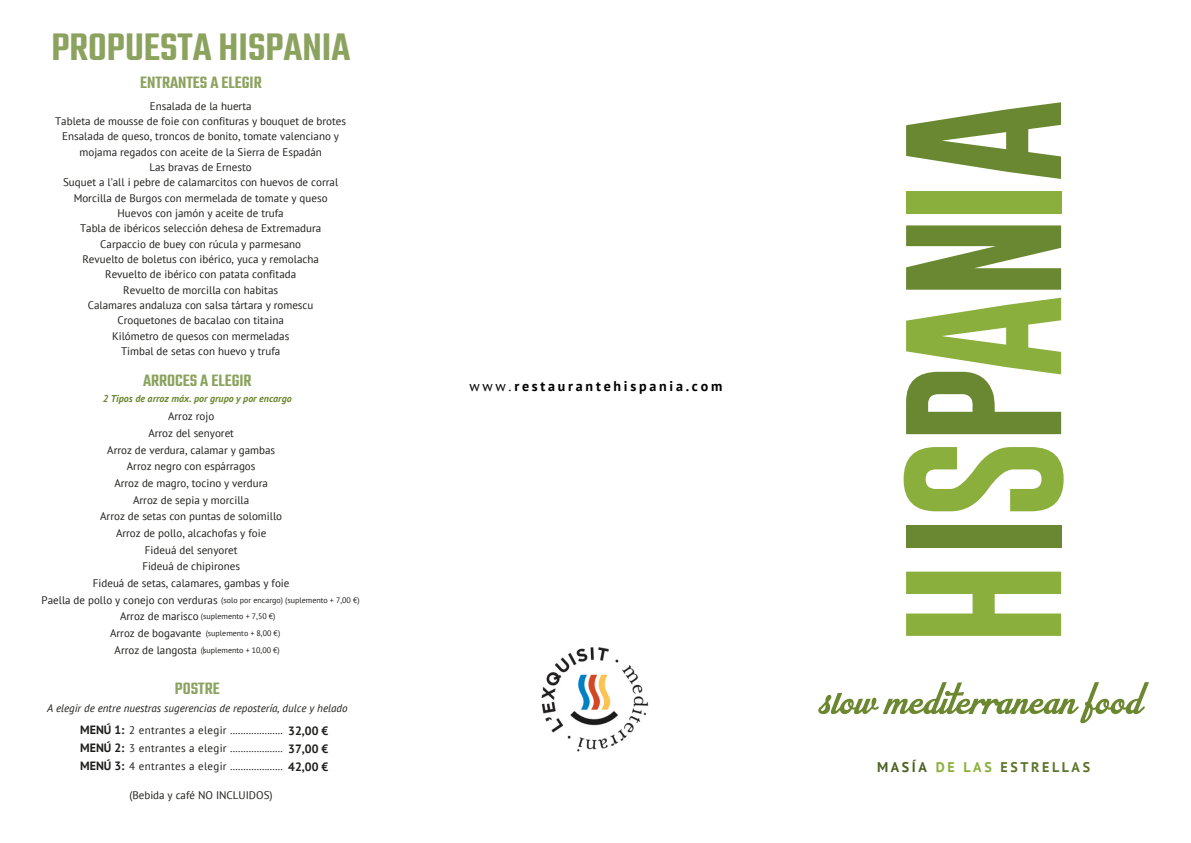
<style>
.page{position:relative;width:1191px;height:843px;background:#fff}
.page>*{position:absolute;margin:0;border:0;box-sizing:border-box;transform-origin:0 0}
.t1{font:700 41.5px "Kief Tek Semi";color:#8ca35f}
.t2{font:700 17.8px "Kief Tek Semi";color:#8ca35f}
.t3{font:700 14px "PT Sans";letter-spacing:.195em;color:#010101}
.t4{font:700 14px "PT Sans";letter-spacing:.185em;color:#5b752a}
.t5{font:11px/18px "PT Sans";color:#1e1e1c;text-align:center}
.t6{font:italic 11px "PT Sans";color:#1e1e1c}
.t7{font:italic 700 10px "PT Sans";color:#6b872f}
.t8{font:8px "PT Sans";color:#1e1e1c}
.s1{font-weight:700;font-size:12px}
.s2{font-weight:400}
.s3{color:#4c6123}
.s4{color:#8aaf3d}
</style>
<div class="page">
<svg style="left:903px;top:447px;width:160px;height:64px"></svg>
<div style="left:906px;top:191px;width:154px;height:22px;background:#8aaf3d"></div>
<div style="left:906px;top:525px;width:154px;height:23px;background:#6a8831"></div>
<svg style="left:906px;top:571px;width:154px;height:64px"></svg>
<svg style="left:906px;top:102px;width:154px;height:77px"></svg>
<svg style="left:906px;top:297px;width:154px;height:137px"></svg>
<svg style="left:906px;top:225px;width:154px;height:64px"></svg>
<svg style="left:818px;top:682px;width:330px;height:41px"></svg>
<img style="left:541px;top:647px;width:108px;height:104px">
<p class="t1" style="left:52px;top:29px;width:300px">PROPUESTA HISPANIA</p>
<p class="t2" style="left:140px;top:75px;width:123px">ENTRANTES A ELEGIR</p>
<p class="t5" style="left:150px;top:96px;width:103px">Ensalada de la huerta</p>
<p class="t5" style="left:55px;top:112px;width:292px">Tableta de mousse de foie con confituras y bouquet de brotes</p>
<p class="t5" style="left:62px;top:128px;width:278px;line-height:15.3px">Ensalada de queso, troncos de bonito, tomate valenciano y mojama regados con aceite de la Sierra de Espadán</p>
<p class="t5" style="left:149px;top:158px;width:104px">Las bravas de Ernesto</p>
<p class="t5" style="left:63px;top:173px;width:276px">Suquet a l’all i pebre de calamarcitos con huevos de corral</p>
<p class="t5" style="left:74px;top:188px;width:255px">Morcilla de Burgos con mermelada de tomate y queso</p>
<p class="t5" style="left:118px;top:204px;width:168px">Huevos con jamón y aceite de trufa</p>
<p class="t5" style="left:80px;top:219px;width:243px">Tabla de ibéricos selección dehesa de Extremadura</p>
<p class="t5" style="left:100px;top:234px;width:202px">Carpaccio de buey con rúcula y parmesano</p>
<p class="t5" style="left:82px;top:250px;width:238px">Revuelto de boletus con ibérico, yuca y remolacha</p>
<p class="t5" style="left:105px;top:265px;width:192px">Revuelto de ibérico con patata confitada</p>
<p class="t5" style="left:123px;top:280px;width:156px">Revuelto de morcilla con habitas</p>
<p class="t5" style="left:88px;top:296px;width:227px">Calamares andaluza con salsa tártara y romescu</p>
<p class="t5" style="left:117px;top:311px;width:168px">Croquetones de bacalao con titaina</p>
<p class="t5" style="left:112px;top:326px;width:179px">Kilómetro de quesos con mermeladas</p>
<p class="t5" style="left:121px;top:342px;width:161px">Timbal de setas con huevo y trufa</p>
<p class="t7" style="left:103px;top:392px;width:190px">2 Tipos de arroz máx. por grupo y por encargo</p>
<p class="t2" style="left:143px;top:373px;width:110px">ARROCES A ELEGIR</p>
<p class="t5" style="left:168px;top:407px;width:48px">Arroz rojo</p>
<p class="t5" style="left:148px;top:423px;width:87px">Arroz del senyoret</p>
<p class="t5" style="left:107px;top:440px;width:169px">Arroz de verdura, calamar y gambas</p>
<p class="t5" style="left:127px;top:457px;width:130px">Arroz negro con espárragos</p>
<p class="t5" style="left:114px;top:473px;width:155px">Arroz de magro, tocino y verdura</p>
<p class="t5" style="left:133px;top:490px;width:118px">Arroz de sepia y morcilla</p>
<p class="t5" style="left:100px;top:507px;width:183px">Arroz de setas con puntas de solomillo</p>
<p class="t5" style="left:116px;top:523px;width:152px">Arroz de pollo, alcachofas y foie</p>
<p class="t5" style="left:145px;top:540px;width:94px">Fideuá del senyoret</p>
<p class="t5" style="left:142px;top:557px;width:99px">Fideuá de chipirones</p>
<p class="t5" style="left:93px;top:573px;width:198px">Fideuá de setas, calamares, gambas y foie</p>
<p class="t5" style="left:42px;top:590px;width:301px">Paella de pollo y conejo con verduras NHJNNNNNNNNNNNNN</p>
<p class="t5" style="left:120px;top:607px;width:144px">Arroz de marisco DDDDDDDD</p>
<p class="t5" style="left:110px;top:623px;width:164px">Arroz de bogavante DDDDDDDDD</p>
<p class="t5" style="left:115px;top:640px;width:155px">Arroz de langosta DDDDDDDDD</p>
<p class="t8" style="left:221px;top:594px;width:140px">(solo por encargo) (suplemento + 7,00 €)</p>
<p class="t8" style="left:201px;top:611px;width:76px">(suplemento + 7,50 €)</p>
<p class="t8" style="left:206px;top:627px;width:76px">(suplemento + 8,00 €)</p>
<p class="t8" style="left:201px;top:644px;width:80px">(suplemento + 10,00 €)</p>
<p class="t2" style="left:175px;top:680px;width:46px">POSTRE</p>
<p class="t6" style="left:47px;top:700px;width:302px">A elegir de entre nuestras sugerencias de repostería, dulce y helado</p>
<p class="t5" style="left:80px;top:720px;width:250px;text-align:justify"><span class="s1">MENÚ 1:</span> 2 entrantes a elegir .................... <span class="s1">32,00 € MENÚ 2:</span> 3 entrantes a elegir .................... <span class="s1">37,00 € MENÚ 3:</span> 4 entrantes a elegir .................... <span class="s1">42,00 €</span></p>
<p class="t5" style="left:129px;top:785px;width:145px">(Bebida y café NO INCLUIDOS)</p>
<p class="t3" style="left:469px;top:376px;width:254px"><span class="s2">www.</span>restaurantehispania.com</p>
<p class="t4" style="left:876px;top:757px;width:214px"><span class="s3">MASÍA</span> <span class="s4">DE LAS</span> ESTRELLAS</p>
</div>
